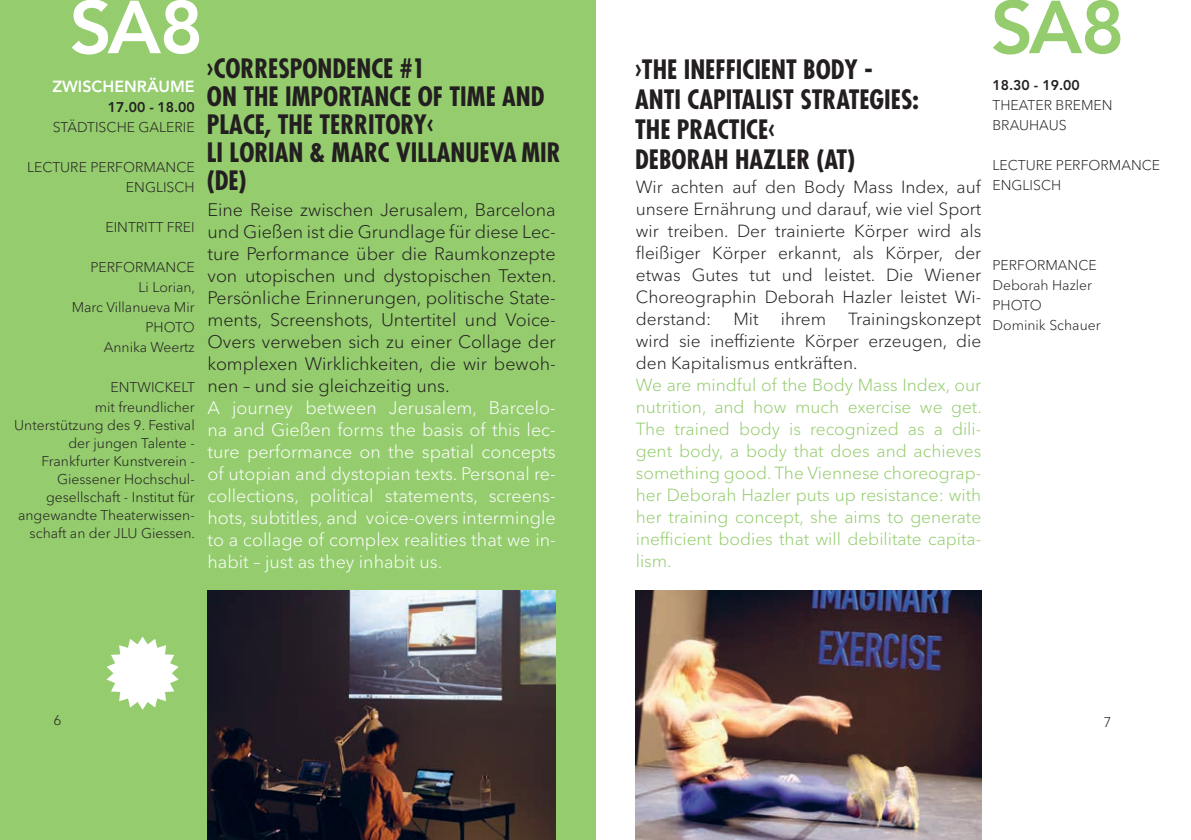
<style>
.page{position:relative;width:1191px;height:840px;background:#fff}
.page>*{position:absolute;margin:0;border:0;box-sizing:border-box;transform-origin:0 0}
.t1{font:800 74px "Avenir LT Std";color:#fff}
.t2{font:800 74px "Avenir LT Std";color:#94cc6e}
.t3{font:700 condensed 26px/28px "Futura";color:#231f20}
.t4{font:300 18px/22px "Avenir Next LT Pro";color:#231f20;text-align:justify}
.t5{font:300 18px/22px "Avenir Next LT Pro";color:#fff;text-align:justify}
.t6{font:300 17.4px/22px "Avenir Next LT Pro";color:#231f20;text-align:justify}
.t7{font:300 17.4px/22px "Avenir Next LT Pro";color:#94cc6e;text-align:justify}
.t8{font:800 16px "Avenir LT Std";color:#fff}
.t9{font:300 14px/20px "Avenir Next LT Pro";color:#231f20;text-align:right}
.t10{font:800 14px "Avenir LT Std";color:#231f20}
</style>
<div class="page">
<div style="left:0;top:0;width:595px;height:839px;background:#94cc6e"></div>
<svg style="left:107px;top:636px;width:72px;height:73px"></svg>
<img style="left:207px;top:590px;width:349px;height:249px">
<img style="left:636px;top:590px;width:345px;height:249px">
<h1 class="t1" style="left:69px;top:-16px;width:135px">SA8</h1>
<h1 class="t2" style="left:990px;top:-16px;width:135px">SA8</h1>
<h2 class="t3" style="left:207px;top:54px;width:355px">›CORRESPONDENCE #1<br>ON THE IMPORTANCE OF TIME AND<br>PLACE, THE TERRITORY‹<br>LI LORIAN &amp; MARC VILLANUEVA MIR (DE)</h2>
<p class="t4" style="left:207px;top:199px;width:350px">Eine Reise zwischen Jerusalem, Barcelona und Gießen ist die Grundlage für diese Lec&shy;ture Performance über die Raumkonzepte von utopischen und dystopischen Texten.<br>Persönliche Erinnerungen, politische State&shy;ments, Screenshots, Untertitel und Voice-Overs verweben sich zu einer Collage der komplexen Wirklichkeiten, die wir bewoh&shy;nen – und sie gleichzeitig uns.</p>
<p class="t5" style="left:207px;top:397px;width:350px">A journey between Jerusalem, Barcelo&shy;na and Gießen forms the basis of this lec&shy;ture performance on the spatial concepts of utopian and dystopian texts. Personal re&shy;collections, political statements, screens&shy;hots, subtitles, and voice-overs intermingle to a collage of complex realities that we in&shy;habit – just as they inhabit us.</p>
<h2 class="t3" style="left:635px;top:54px;width:285px;line-height:30px">›THE INEFFICIENT BODY -<br>ANTI CAPITALIST STRATEGIES:<br>THE PRACTICE‹<br>DEBORAH HAZLER (AT)</h2>
<p class="t6" style="left:636px;top:175px;width:347px">Wir achten auf den Body Mass Index, auf unsere Ernährung und darauf, wie viel Sport wir treiben. Der trainierte Körper wird als fleißiger Körper erkannt, als Körper, der etwas Gutes tut und leistet. Die Wiener Choreographin Deborah Hazler leistet Wi&shy;derstand:</p>
<p class="t8" style="left:52px;top:76px;width:144px">ZWISCHENRÄUME</p>
<p class="t10" style="left:108px;top:98px;width:88px">17.00 - 18.00</p>
<p class="t9" style="left:53px;top:117px;width:144px">STÄDTISCHE GALERIE</p>
<p class="t9" style="left:27px;top:157px;width:169px">LECTURE PERFORMANCE<br>ENGLISCH</p>
<p class="t9" style="left:105px;top:217px;width:91px">EINTRITT FREI</p>
<p class="t9" style="left:72px;top:257px;width:125px">PERFORMANCE<br>Li Lorian,<br>Marc Villanueva Mir<br>PHOTO<br>Annika Weertz</p>
<p class="t9" style="left:95px;top:377px;width:102px">ENTWICKELT mit freundlicher</p>
<p class="t9" style="left:14px;top:416px;width:182px;line-height:18px">Unterstützung des 9. Festival der jungen Talente -<br>Frankfurter Kunstverein -<br>Giessener Hochschul&shy;gesellschaft - Institut für angewandte Theaterwissen&shy;schaft an der JLU Giessen.</p>
<p class="t10" style="left:992px;top:77px;width:89px">18.30 - 19.00</p>
<p class="t9" style="left:992px;top:95px;width:122px;text-align:left">THEATER BREMEN<br>BRAUHAUS</p>
<p class="t9" style="left:992px;top:155px;width:169px;text-align:left">LECTURE PERFORMANCE<br>ENGLISCH</p>
<p class="t9" style="left:992px;top:255px;width:110px;text-align:left">PERFORMANCE<br>Deborah Hazler<br>PHOTO<br>Dominik Schauer</p>
<p class="t6" style="left:636px;top:307px;width:347px;text-indent:212px">Trainingskonzept wird sie ineffiziente Körper erzeugen, die den Kapitalismus entkräften.</p>
<p class="t7" style="left:636px;top:373px;width:347px">We are mindful of the Body Mass Index, our nutrition, and how much exercise we get.<br>The trained body is recognized as a dili&shy;gent body, a body that does and achieves something good. The Viennese choreograp&shy;her Deborah Hazler puts up resistance: with her training concept, she aims to generate inefficient bodies that will debilitate capita&shy;lism.</p>
<p class="t6" style="left:733px;top:307px;width:27px">Mit</p>
<p class="t6" style="left:781px;top:307px;width:47px">ihrem</p>
<p class="t9" style="left:54px;top:710px;width:10px">6</p>
<p class="t9" style="left:1103px;top:711px;width:10px">7</p>
</div>
